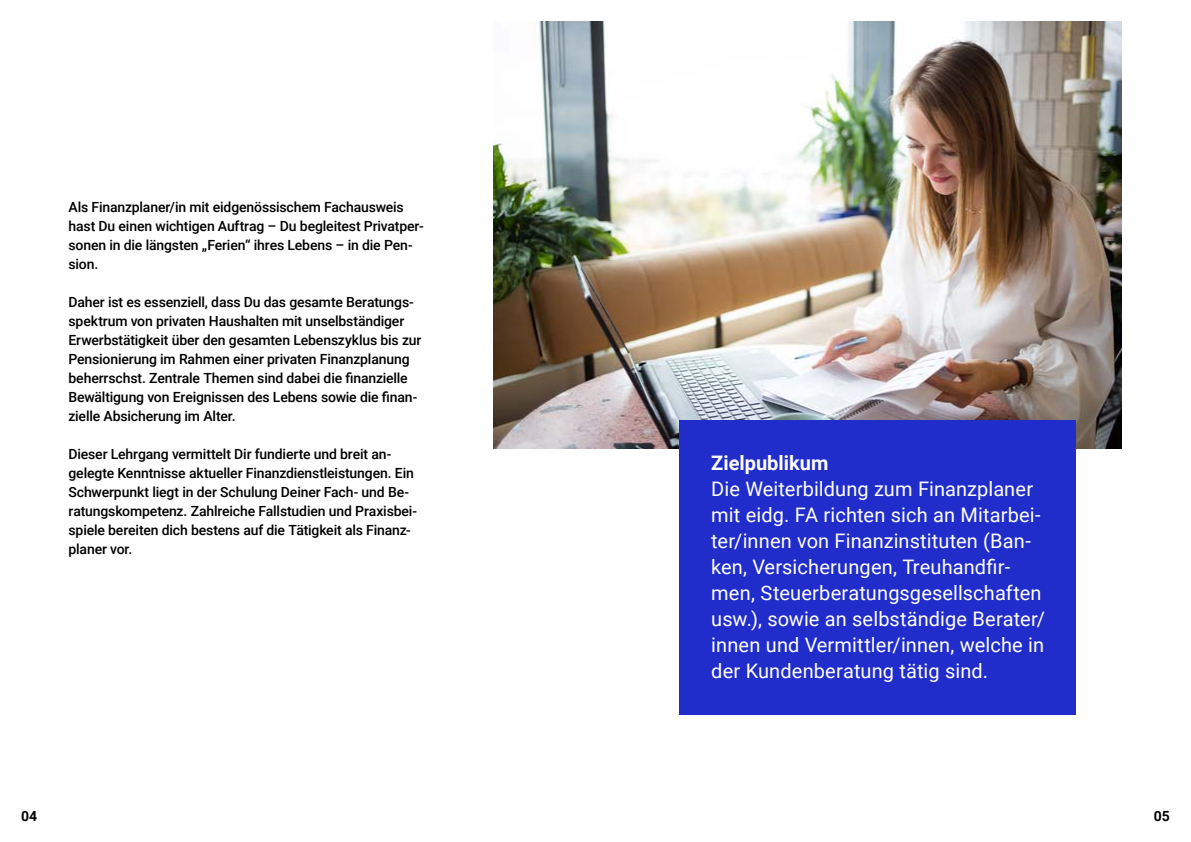
<style>
.page{position:relative;width:1191px;height:842px;background:#fff}
.page>*{position:absolute;margin:0;border:0;box-sizing:border-box;transform-origin:0 0}
.t1{font:20px/26px "Roboto";letter-spacing:.005em;color:#fff}
.t2{font:700 20px "Roboto";color:#fff}
.t3{font:500 14px/19px "Roboto";letter-spacing:-.01em;color:#000}
.t4{font:700 14px "Roboto";color:#000}
</style>
<div class="page">
<img style="left:494px;top:22px;width:628px;height:427px">
<div style="left:679px;top:420px;width:396px;height:294px;background:#212dca"></div>
<p class="t3" style="left:68px;top:197px;width:356px">Als Finanzplaner/in mit eidgenössischem Fachausweis hast Du einen wichtigen Auftrag – Du begleitest Privatper&shy;sonen in die längsten „Ferien“ ihres Lebens – in die Pen&shy;sion.</p>
<p class="t3" style="left:68px;top:292px;width:354px">Daher ist es essenziell, dass Du das gesamte Beratungs&shy;spektrum von privaten Haushalten mit unselbständiger Erwerbstätigkeit über den gesamten Lebenszyklus bis zur Pensionierung im Rahmen einer privaten Finanzplanung beherrschst. Zentrale Themen sind dabei die finanzielle Bewältigung von Ereignissen des Lebens sowie die finan&shy;zielle Absicherung im Alter.</p>
<p class="t3" style="left:68px;top:444px;width:350px">Dieser Lehrgang vermittelt Dir fundierte und breit an&shy;gelegte Kenntnisse aktueller Finanzdienstleistungen. Ein Schwerpunkt liegt in der Schulung Deiner Fach- und Be&shy;ratungskompetenz. Zahlreiche Fallstudien und Praxisbei&shy;spiele bereiten dich bestens auf die Tätigkeit als Finanz&shy;planer vor.</p>
<h1 class="t2" style="left:711px;top:449px;width:119px">Zielpublikum</h1>
<p class="t1" style="left:711px;top:475px;width:335px">Die Weiterbildung zum Finanzplaner mit eidg. FA richten sich an Mitarbei&shy;ter/innen von Finanzinstituten (Ban&shy;ken, Versicherungen, Treuhandfir&shy;men, Steuerberatungsgesellschaften usw.), sowie an selbständige Berater/ innen und Vermittler/innen, welche in der Kundenberatung tätig sind.</p>
<p class="t4" style="left:21px;top:806px;width:17px">04</p>
<p class="t4" style="left:1153px;top:806px;width:17px">05</p>
</div>
